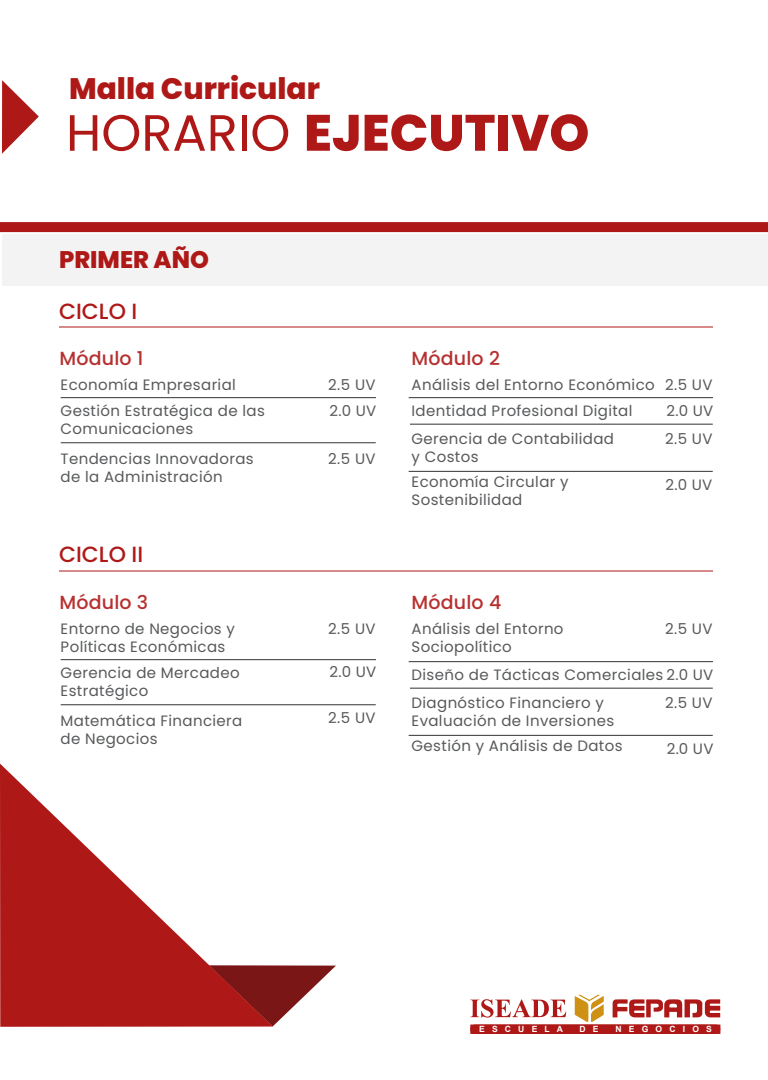
<style>
.page{position:relative;width:768px;height:1080px;background:#fff}
.page>*{position:absolute;margin:0;border:0;box-sizing:border-box;transform-origin:0 0}
.t1{font:800 51px "Poppins";color:#ae1917}
.t2{font:800 29.6px "Poppins";color:#ae1917}
.t3{font:800 24px "Poppins";color:#ae1917}
.t4{font:500 22px "Poppins";color:#ae1917}
.t5{font:500 19px "Poppins";letter-spacing:.01em;color:#b73030}
.t6{font:15px/18px "Poppins";letter-spacing:.025em;color:#58595b}
.t7{font:700 8.6px "Arial";letter-spacing:.84em;color:#fff}
.s1{font-weight:400}
.s2{font-style:inherit}
</style>
<div class="page">
<svg style="left:273px;top:965px;width:63px;height:61px"></svg>
<svg style="left:0;top:764px;width:273px;height:263px;fill:#ae1917"></svg>
<svg style="left:470px;top:995px;width:250px;height:39px"></svg>
<div style="left:470px;top:1025px;width:250px;height:9px;background:#ae1917;border-radius:5px"></div>
<svg style="left:2px;top:80px;width:37px;height:74px"></svg>
<hr style="left:61px;top:397px;width:315px;height:1px;background:#333">
<hr style="left:61px;top:443px;width:315px;height:1px;background:#333">
<hr style="left:409px;top:397px;width:304px;height:1px;background:#333">
<hr style="left:410px;top:424px;width:303px;height:1px;background:#333">
<hr style="left:409px;top:471px;width:304px;height:1px;background:#333">
<div style="left:0;top:222px;width:768px;height:10px;background:#ae1917"></div>
<div style="left:2px;top:234px;width:766px;height:52px;background:#f3f3f3"></div>
<hr style="left:59px;top:326px;width:654px;height:2px;background:#ae1917">
<hr style="left:61px;top:659px;width:315px;height:1px;background:#333">
<hr style="left:61px;top:705px;width:315px;height:1px;background:#333">
<hr style="left:409px;top:661px;width:304px;height:1px;background:#333">
<hr style="left:410px;top:688px;width:303px;height:1px;background:#333">
<hr style="left:409px;top:735px;width:304px;height:1px;background:#333">
<hr style="left:59px;top:570px;width:654px;height:2px;background:#ae1917">
<h2 class="t2" style="left:69px;top:72px;width:252px">Malla Curricular</h2>
<h1 class="t1" style="left:66px;top:103px;width:525px"><span class="s1">HORARIO</span> EJECUTIVO</h1>
<h3 class="t3" style="left:59px;top:246px;width:151px">PRIMER AÑO</h3>
<h3 class="t4" style="left:59px;top:299px;width:80px">CICLO I</h3>
<p class="t5" style="left:59px;top:347px;width:86px">Módulo 1</p>
<p class="t5" style="left:412px;top:347px;width:90px">Módulo 2</p>
<p class="t6" style="left:61px;top:371px;width:206px;line-height:26.5px">Economía Empresarial<br>Gestión Estratégica de las</p>
<p class="t6" style="left:61px;top:415px;width:195px;line-height:29.3px">Comunicaciones<br>Tendencias Innovadoras</p>
<p class="t6" style="left:61px;top:468px;width:164px">de la Administración</p>
<p class="t6" style="left:328px;top:371px;width:50px;line-height:26.5px">2.5 UV<br>2<span class="s2">.0</span> UV</p>
<p class="t6" style="left:328px;top:450px;width:49px">2.5 UV</p>
<p class="t6" style="left:412px;top:371px;width:245px;line-height:27.1px">Análisis del Entorno Económico<br>Identidad Profesional Digital<br>Gerencia de Contabilidad</p>
<p class="t6" style="left:412px;top:444px;width:159px;line-height:25.3px">y Costos<br>Economía Circular y</p>
<p class="t6" style="left:412px;top:491px;width:112px">Sostenibilidad</p>
<p class="t6" style="left:665px;top:371px;width:50px;line-height:27.1px;text-align:justify">2.5 UV 2<span class="s2">.0</span> UV 2.5 UV</p>
<p class="t6" style="left:666px;top:476px;width:48px">2<span class="s2">.0</span> UV</p>
<h3 class="t4" style="left:59px;top:541px;width:86px">CICLO II</h3>
<p class="t5" style="left:59px;top:591px;width:90px">Módulo 3</p>
<p class="t5" style="left:412px;top:591px;width:91px">Módulo 4</p>
<p class="t6" style="left:61px;top:620px;width:176px">Entorno de Negocios y<br>Políticas Económicas</p>
<p class="t6" style="left:61px;top:664px;width:181px">Gerencia de Mercadeo<br>Estratégico</p>
<p class="t6" style="left:61px;top:712px;width:183px">Matemática Financiera de Negocios</p>
<p class="t6" style="left:328px;top:620px;width:49px">2.5 UV</p>
<p class="t6" style="left:330px;top:663px;width:48px">2<span class="s2">.0</span> UV</p>
<p class="t6" style="left:328px;top:709px;width:49px">2.5 UV</p>
<p class="t6" style="left:412px;top:620px;width:153px">Análisis del Entorno<br>Sociopolítico</p>
<p class="t6" style="left:665px;top:620px;width:49px">2.5 UV</p>
<p class="t6" style="left:412px;top:661px;width:303px;line-height:27.6px;text-align:right">Diseño de Tácticas Comerciales 2<span class="s2">.0</span> UV<br>2.5 UV</p>
<p class="t6" style="left:667px;top:740px;width:48px">2<span class="s2">.0</span> UV</p>
<p class="t6" style="left:412px;top:694px;width:204px">Diagnóstico Financiero y<br>Evaluación de Inversiones</p>
<p class="t6" style="left:412px;top:737px;width:213px">Gestión y Análisis de Datos</p>
<p class="t7" style="left:479px;top:1023px;width:86px">ESCUELA</p>
<p class="t7" style="left:580px;top:1023px;width:21px">D E</p>
<p class="t7" style="left:615px;top:1023px;width:98px">NEGOCIOS</p>
</div>
